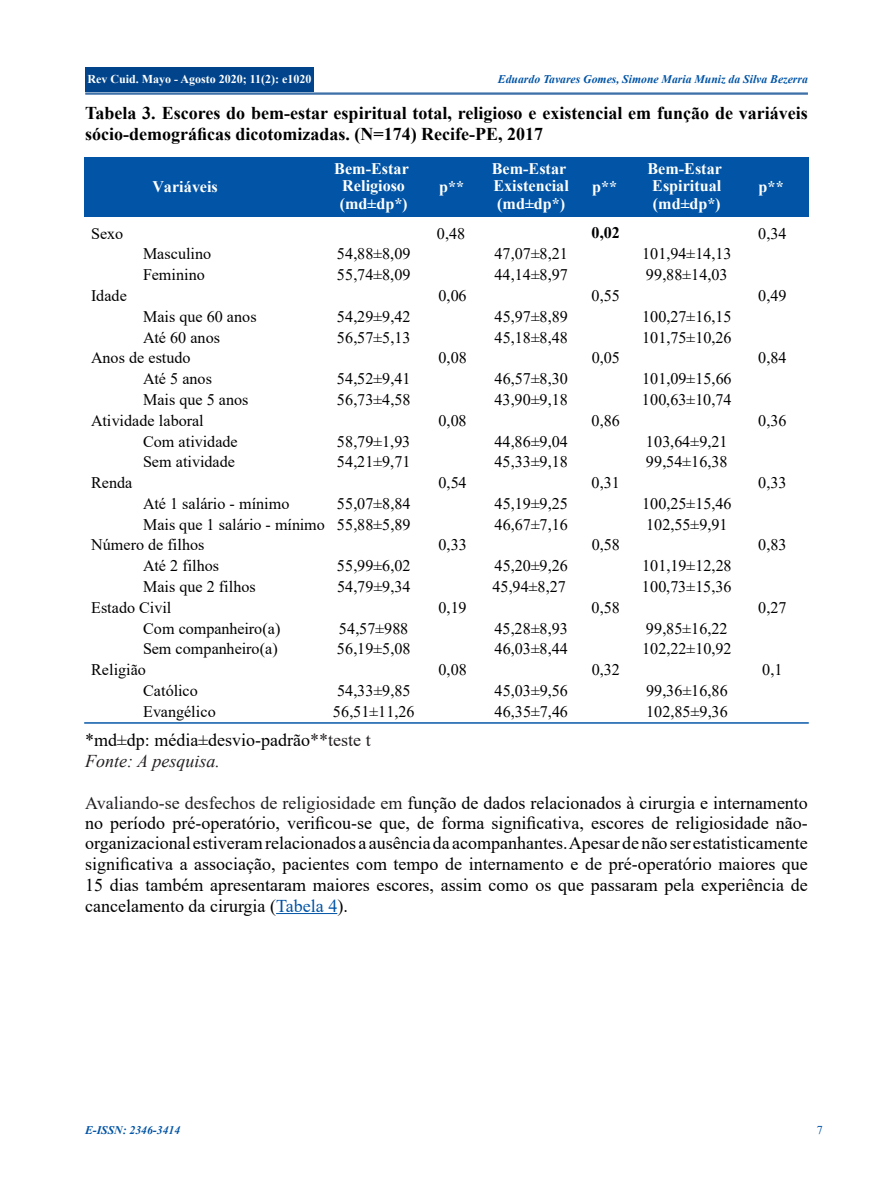
<style>
.page{position:relative;width:893px;height:1191px;background:#fff}
.page>*{position:absolute;margin:0;border:0;box-sizing:border-box;transform-origin:0 0}
.Normal_wrd_57{font:18px/20.5px "Times New Roman";color:#000;text-align:justify}
.Normal_wrd_57-2{font:700 18px/21px "Times New Roman";color:#000}
.Normal_wrd_57-3{font:italic 18px "Times New Roman";color:#231f20}
.t1{font:16.2px "Times New Roman";letter-spacing:.005em;color:#000001}
.t2{font:700 16.2px/17.5px "Times New Roman";letter-spacing:.005em;color:#fff;text-align:center}
.t3{font:700 16.2px "Times New Roman";color:#000001}
.t4{font:700 12px "Times New Roman";color:#fff}
.t5{font:12px "Times New Roman";color:#0154a6}
.t6{font:italic 700 11.7px "Times New Roman";color:#0154a6}
.s1{color:#231f20}
.s2{color:#0154a6}
</style>
<div class="page">
<hr style="left:85px;top:93px;width:723px;height:1px;background:#01448c">
<hr style="left:85px;top:94px;width:723px;height:1px;background:#01448c">
<div style="left:85px;top:67px;width:229px;height:24px;background:#01448c"></div>
<hr style="left:276px;top:913px;width:61px;height:1px;background:#0154a6">
<div style="left:84px;top:156px;width:725px;height:60px;background:#0154a6"></div>
<hr style="left:84px;top:722px;width:725px;height:1px;background:#0154a6">
<p class="t4" style="left:87px;top:71px;width:225px">Rev Cuid. Mayo - Agosto 2020; 11(2): e1020</p>
<p class="t6" style="left:498px;top:71px;width:311px">Eduardo Tavares Gomes, Simone Maria Muniz da Silva Bezerra</p>
<p class="Normal_wrd_57-2" style="left:85px;top:101px;width:724px">Tabela 3. Escores do bem-estar espiritual total, religioso e existencial em função de variáveis sócio-demográficas dicotomizadas. (N=174) Recife-PE, 2017</p>
<p class="t2" style="left:334px;top:159px;width:76px">Bem-Estar<br>Religioso (md±dp*)</p>
<p class="t2" style="left:492px;top:159px;width:79px;text-align:left">Bem-Estar<br>Existencial (md±dp*)</p>
<p class="t2" style="left:647px;top:159px;width:76px;text-align:justify">Bem-Estar Espiritual (md±dp*)</p>
<p class="t2" style="left:152px;top:177px;width:67px">Variáveis</p>
<p class="t2" style="left:439px;top:177px;width:27px">p**</p>
<p class="t2" style="left:592px;top:177px;width:27px">p**</p>
<p class="t2" style="left:759px;top:177px;width:27px">p**</p>
<p class="t1" style="left:91px;top:222px;width:34px">Sexo</p>
<p class="t1" style="left:437px;top:222px;width:30px">0,48</p>
<p class="t3" style="left:592px;top:221px;width:30px">0,02</p>
<p class="t1" style="left:758px;top:222px;width:30px">0,34</p>
<p class="t1" style="left:143px;top:242px;width:70px">Masculino</p>
<p class="t1" style="left:337px;top:242px;width:75px">54,88±8,09</p>
<p class="t1" style="left:494px;top:242px;width:75px">47,07±8,21</p>
<p class="t1" style="left:642px;top:242px;width:91px">101,94±14,13</p>
<p class="t1" style="left:143px;top:263px;width:63px">Feminino</p>
<p class="t1" style="left:337px;top:263px;width:75px">55,74±8,09</p>
<p class="t1" style="left:494px;top:263px;width:75px">44,14±8,97</p>
<p class="t1" style="left:646px;top:263px;width:83px">99,88±14,03</p>
<p class="t1" style="left:91px;top:284px;width:37px">Idade</p>
<p class="t1" style="left:438px;top:284px;width:30px">0,06</p>
<p class="t1" style="left:592px;top:284px;width:30px">0,55</p>
<p class="t1" style="left:758px;top:284px;width:30px">0,49</p>
<p class="t1" style="left:143px;top:305px;width:115px">Mais que 60 anos</p>
<p class="t1" style="left:337px;top:305px;width:75px">54,29±9,42</p>
<p class="t1" style="left:494px;top:305px;width:75px">45,97±8,89</p>
<p class="t1" style="left:642px;top:305px;width:91px">100,27±16,15</p>
<p class="t1" style="left:143px;top:326px;width:78px">Até 60 anos</p>
<p class="t1" style="left:337px;top:326px;width:75px">56,57±5,13</p>
<p class="t1" style="left:494px;top:326px;width:75px">45,18±8,48</p>
<p class="t1" style="left:642px;top:326px;width:91px">101,75±10,26</p>
<p class="t1" style="left:91px;top:346px;width:101px">Anos de estudo</p>
<p class="t1" style="left:438px;top:346px;width:30px">0,08</p>
<p class="t1" style="left:592px;top:346px;width:30px">0,05</p>
<p class="t1" style="left:758px;top:346px;width:30px">0,84</p>
<p class="t1" style="left:143px;top:367px;width:70px">Até 5 anos</p>
<p class="t1" style="left:337px;top:367px;width:75px">54,52±9,41</p>
<p class="t1" style="left:494px;top:367px;width:75px">46,57±8,30</p>
<p class="t1" style="left:642px;top:367px;width:91px">101,09±15,66</p>
<p class="t1" style="left:143px;top:388px;width:107px">Mais que 5 anos</p>
<p class="t1" style="left:337px;top:388px;width:75px">56,73±4,58</p>
<p class="t1" style="left:494px;top:388px;width:75px">43,90±9,18</p>
<p class="t1" style="left:642px;top:388px;width:91px">100,63±10,74</p>
<p class="t1" style="left:91px;top:409px;width:114px">Atividade laboral</p>
<p class="t1" style="left:438px;top:409px;width:30px">0,08</p>
<p class="t1" style="left:592px;top:409px;width:30px">0,86</p>
<p class="t1" style="left:758px;top:409px;width:30px">0,36</p>
<p class="t1" style="left:143px;top:430px;width:96px">Com atividade</p>
<p class="t1" style="left:337px;top:430px;width:75px">58,79±1,93</p>
<p class="t1" style="left:494px;top:430px;width:75px">44,86±9,04</p>
<p class="t1" style="left:646px;top:430px;width:83px">103,64±9,21</p>
<p class="t1" style="left:143px;top:450px;width:94px">Sem atividade</p>
<p class="t1" style="left:337px;top:450px;width:75px">54,21±9,71</p>
<p class="t1" style="left:494px;top:450px;width:75px">45,33±9,18</p>
<p class="t1" style="left:646px;top:450px;width:83px">99,54±16,38</p>
<p class="t1" style="left:91px;top:471px;width:43px">Renda</p>
<p class="t1" style="left:438px;top:471px;width:30px">0,54</p>
<p class="t1" style="left:592px;top:471px;width:30px">0,31</p>
<p class="t1" style="left:758px;top:471px;width:30px">0,33</p>
<p class="t1" style="left:143px;top:492px;width:148px">Até 1 salário - mínimo</p>
<p class="t1" style="left:337px;top:492px;width:75px">55,07±8,84</p>
<p class="t1" style="left:494px;top:492px;width:75px">45,19±9,25</p>
<p class="t1" style="left:642px;top:492px;width:91px">100,25±15,46</p>
<p class="t1" style="left:337px;top:513px;width:75px">55,88±5,89</p>
<p class="t1" style="left:494px;top:513px;width:75px">46,67±7,16</p>
<p class="t1" style="left:646px;top:513px;width:83px">102,55±9,91</p>
<p class="t1" style="left:91px;top:533px;width:115px">Número de filhos</p>
<p class="t1" style="left:438px;top:533px;width:30px">0,33</p>
<p class="t1" style="left:592px;top:533px;width:30px">0,58</p>
<p class="t1" style="left:758px;top:533px;width:30px">0,83</p>
<p class="t1" style="left:143px;top:554px;width:78px">Até 2 filhos</p>
<p class="t1" style="left:337px;top:554px;width:75px">55,99±6,02</p>
<p class="t1" style="left:494px;top:554px;width:75px">45,20±9,26</p>
<p class="t1" style="left:642px;top:554px;width:91px">101,19±12,28</p>
<p class="t1" style="left:143px;top:575px;width:114px">Mais que 2 filhos</p>
<p class="t1" style="left:337px;top:575px;width:75px">54,79±9,34</p>
<p class="t1" style="left:492px;top:575px;width:75px">45,94±8,27</p>
<p class="t1" style="left:642px;top:575px;width:91px">100,73±15,36</p>
<p class="t1" style="left:91px;top:596px;width:82px">Estado Civil</p>
<p class="t1" style="left:438px;top:596px;width:30px">0,19</p>
<p class="t1" style="left:592px;top:596px;width:30px">0,58</p>
<p class="t1" style="left:758px;top:596px;width:30px">0,27</p>
<p class="t1" style="left:143px;top:617px;width:139px">Com companheiro(a)</p>
<p class="t1" style="left:339px;top:617px;width:71px">54,57±988</p>
<p class="t1" style="left:494px;top:617px;width:75px">45,28±8,93</p>
<p class="t1" style="left:646px;top:617px;width:83px">99,85±16,22</p>
<p class="t1" style="left:143px;top:637px;width:136px">Sem companheiro(a)</p>
<p class="t1" style="left:337px;top:637px;width:75px">56,19±5,08</p>
<p class="t1" style="left:494px;top:637px;width:75px">46,03±8,44</p>
<p class="t1" style="left:642px;top:637px;width:91px">102,22±10,92</p>
<p class="t1" style="left:91px;top:658px;width:56px">Religião</p>
<p class="t1" style="left:438px;top:658px;width:30px">0,08</p>
<p class="t1" style="left:592px;top:658px;width:30px">0,32</p>
<p class="t1" style="left:762px;top:658px;width:22px">0,1</p>
<p class="t1" style="left:143px;top:679px;width:56px">Católico</p>
<p class="t1" style="left:337px;top:679px;width:75px">54,33±9,85</p>
<p class="t1" style="left:494px;top:679px;width:75px">45,03±9,56</p>
<p class="t1" style="left:646px;top:679px;width:83px">99,36±16,86</p>
<p class="t1" style="left:143px;top:700px;width:74px">Evangélico</p>
<p class="t1" style="left:333px;top:700px;width:83px">56,51±11,26</p>
<p class="t1" style="left:495px;top:700px;width:75px">46,35±7,46</p>
<p class="t1" style="left:646px;top:700px;width:83px">102,85±9,36</p>
<p class="t1" style="left:143px;top:513px;width:183px">Mais que 1 salário - mínimo</p>
<p class="Normal_wrd_57" style="left:85px;top:729px;width:287px">*md±dp: média±desvio-padrão<span class="s1">**teste t</span></p>
<p class="Normal_wrd_57-3" style="left:85px;top:748px;width:136px">Fonte: A pesquisa.</p>
<p class="Normal_wrd_57" style="left:85px;top:792px;width:724px"><span class="s1">Avaliando-se desfechos de religiosidade em</span> função de dados relacionados à cirurgia e internamento no período pré-operatório, verificou-se que, de forma significativa, escores de religiosidade não&shy;organizacional estiveram relacionados a ausência da acompanhantes. Apesar de não ser estatisticamente significativa a associação, pacientes com tempo de internamento e de pré-operatório maiores que 15 dias também apresentaram maiores escores, assim como os que passaram pela experiência de cancelamento da cirurgia (<span class="s2">Tabela 4</span>).</p>
<p class="t6" style="left:85px;top:1121px;width:97px">E-ISSN: 2346-3414</p>
<p class="t5" style="left:817px;top:1121px;width:7px">7</p>
</div>
